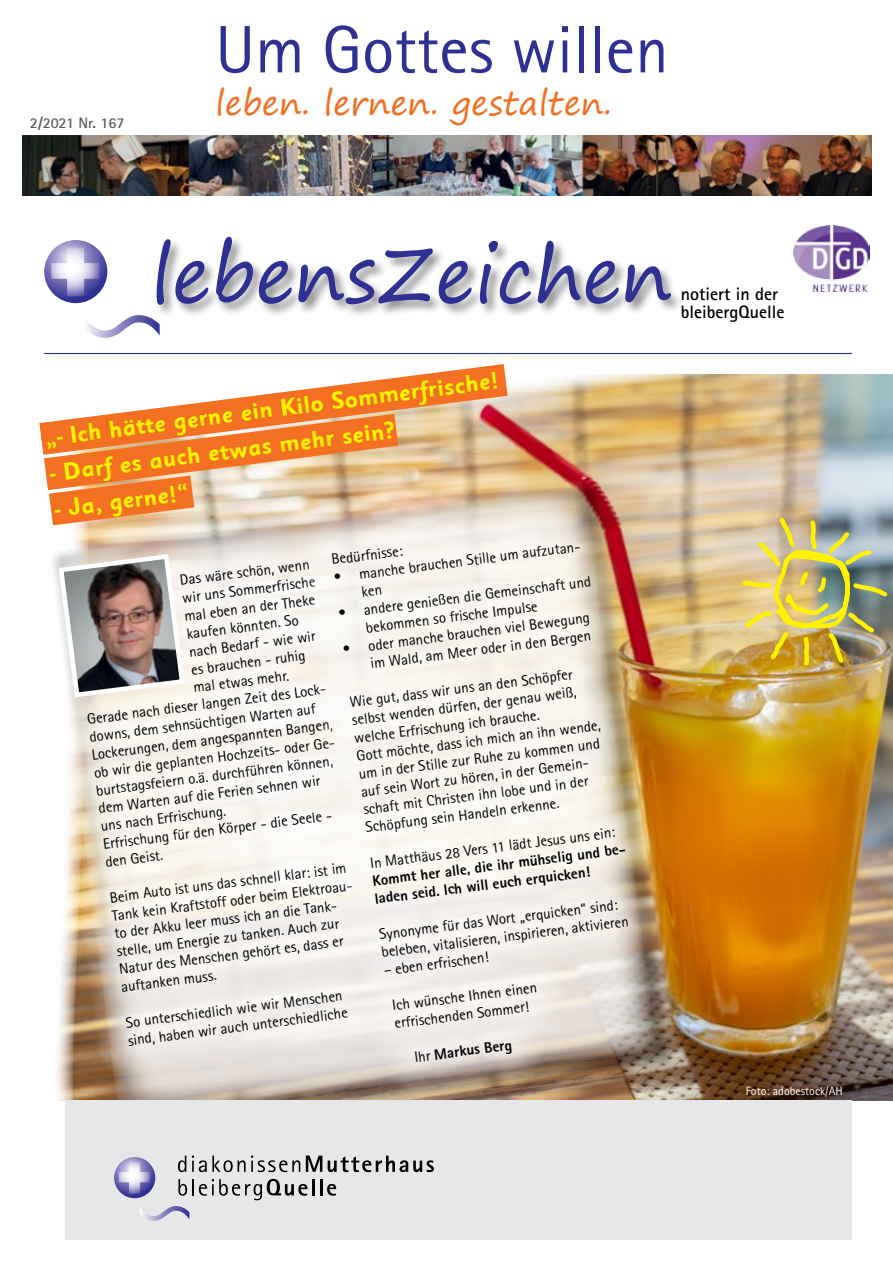
<style>
.page{position:relative;width:893px;height:1263px;background:#fff}
.page>*{position:absolute;margin:0;border:0;box-sizing:border-box;transform-origin:0 0}
.t1{font:75.75px "Segoe Print";color:#2e3092}
.t2{font:67.05px "Rotis Sans Serif";color:#2e3092}
.t3{font:33.6px "Segoe Print";color:#f36f21}
.t4{font:700 24px "Sassoon Sans";color:#fff200}
.t5{font:700 18px/18px "Rotis Sans Serif";color:#000}
.t6{font:15px/18px "Rotis Sans Serif";color:#000}
.t7{font:800 15px/18.1px "Rotis Sans Serif";color:#000}
.t8{font:700 15px "Rotis Sans Serif";color:#58595b}
.t9{font:12px "Rotis Sans Serif";color:#fff}
.s1{font-weight:400}
</style>
<div class="page">
<img style="left:508px;top:466px;width:385px;height:634px">
<svg style="left:44px;top:353px;width:849px;height:113px"></svg>
<svg style="left:44px;top:240px;width:63px;height:63px"></svg>
<svg style="left:87px;top:315px;width:73px;height:23px"></svg>
<svg style="left:51px;top:247px;width:49px;height:49px"></svg>
<img style="left:793px;top:225px;width:76px;height:66px">
<img style="left:23px;top:136px;width:848px;height:59px">
<div style="left:154px;top:235px;width:531px;height:83px;background:#000;opacity:.47"></div>
<hr style="left:44px;top:353px;width:808px;height:1px;background:#2e3092">
<svg style="left:39px;top:364px;width:469px;height:114px"></svg>
<img style="left:739px;top:386px;width:151px;height:426px">
<svg style="left:46px;top:478px;width:612px;height:623px;background:#e1ab84"></svg>
<svg style="left:46px;top:521px;width:248px;height:564px;fill:#f7f3ed"></svg>
<img style="left:294px;top:485px;width:392px;height:615px">
<svg style="left:56px;top:552px;width:131px;height:148px"></svg>
<div style="left:65px;top:1100px;width:787px;height:139px;background:#e6e7e8"></div>
<svg style="left:178px;top:1155px;width:8px;height:17px"></svg>
<svg style="left:192px;top:1155px;width:108px;height:17px"></svg>
<svg style="left:306px;top:1155px;width:16px;height:17px"></svg>
<svg style="left:328px;top:1155px;width:106px;height:17px"></svg>
<svg style="left:178px;top:1179px;width:129px;height:21px"></svg>
<hr style="left:312px;top:1179px;width:3px;height:16px;background:#000">
<hr style="left:320px;top:1179px;width:3px;height:16px;background:#000">
<svg style="left:327px;top:1184px;width:9px;height:12px"></svg>
<svg style="left:114px;top:1157px;width:41px;height:41px"></svg>
<svg style="left:140px;top:1206px;width:49px;height:15px"></svg>
<svg style="left:119px;top:1162px;width:31px;height:32px"></svg>
<p class="t8" style="left:30px;top:114px;width:96px">2/2021 Nr. 167</p>
<h2 class="t2" style="left:215px;top:10px;width:455px">Um Gottes willen</h2>
<h3 class="t3" style="left:215px;top:73px;width:398px">leben. lernen. gestalten.</h3>
<h1 class="t1" style="left:150px;top:207px;width:523px">lebensZeichen</h1>
<p class="t5" style="left:681px;top:284px;width:105px">notiert in der bleibergQuelle</p>
<h3 class="t4" style="left:43px;top:422px;width:459px;rotate:-7deg">„- Ich hätte gerne ein Kilo Sommerfrische!</h3>
<h3 class="t4" style="left:48px;top:458px;width:349px;rotate:-7deg">- Darf es auch etwas mehr sein?</h3>
<h3 class="t4" style="left:52px;top:494px;width:137px;rotate:-7deg">- Ja, gerne!“</h3>
<p class="t6" style="left:358px;top:564px;width:226px;line-height:18.5px;text-indent:-26px;rotate:-7deg">• manche brauchen Stille um aufzutan&shy;ken</p>
<p class="t6" style="left:330px;top:550px;width:73px;rotate:-7deg">Bedürfnisse:</p>
<p class="t6" style="left:179px;top:571px;width:132px;rotate:-7deg">Das wäre schön, wenn</p>
<p class="t6" style="left:363px;top:600px;width:231px;text-indent:-26px;rotate:-7deg">• andere genießen die Gemeinschaft und bekommen so frische Impulse</p>
<p class="t6" style="left:181px;top:589px;width:136px;rotate:-7deg">wir uns Sommerfrische</p>
<p class="t6" style="left:183px;top:607px;width:133px;rotate:-7deg">mal eben an der Theke</p>
<p class="t6" style="left:186px;top:624px;width:114px;rotate:-7deg">kaufen könnten. So</p>
<p class="t6" style="left:342px;top:639px;width:250px;text-align:right;rotate:-7deg">• oder manche brauchen viel Bewegung im Wald, am Meer oder in den Bergen</p>
<p class="t6" style="left:349px;top:693px;width:248px;rotate:-7deg">Wie gut, dass wir uns an den Schöpfer selbst wenden dürfen, der genau weiß, welche Erfrischung ich brauche.<br>Gott möchte, dass ich mich an ihn wende, um in der Stille zur Ruhe zu kommen und auf sein Wort zu hören, in der Gemein&shy;schaft mit Christen ihn lobe und in der Schöpfung sein Handeln erkenne.</p>
<p class="t6" style="left:188px;top:642px;width:129px;rotate:-7deg">nach Bedarf - wie wir</p>
<p class="t6" style="left:190px;top:660px;width:116px;rotate:-7deg">es brauchen - ruhig</p>
<p class="t6" style="left:192px;top:678px;width:98px;rotate:-7deg">mal etwas mehr.</p>
<p class="t6" style="left:86px;top:709px;width:244px;rotate:-7deg">Gerade nach dieser langen Zeit des Lock-</p>
<p class="t6" style="left:88px;top:727px;width:229px;rotate:-7deg">downs, dem sehnsüchtigen Warten auf</p>
<p class="t6" style="left:91px;top:745px;width:244px;rotate:-7deg">Lockerungen, dem angespannten Bangen,</p>
<p class="t6" style="left:93px;top:763px;width:246px;rotate:-7deg">ob wir die geplanten Hochzeits- oder Ge-</p>
<p class="t6" style="left:95px;top:781px;width:240px;rotate:-7deg">burtstagsfeiern o.ä. durchführen können,</p>
<p class="t6" style="left:97px;top:799px;width:225px;rotate:-7deg">dem Warten auf die Ferien sehnen wir</p>
<p class="t6" style="left:100px;top:817px;width:128px;rotate:-7deg">uns nach Erfrischung.</p>
<p class="t6" style="left:102px;top:834px;width:232px;rotate:-7deg">Erfrischung für den Körper - die Seele -</p>
<p class="t6" style="left:104px;top:853px;width:60px;rotate:-7deg">den Geist.</p>
<p class="t6" style="left:109px;top:888px;width:245px;rotate:-7deg">Beim Auto ist uns das schnell klar: ist im Tank kein Kraftstoff oder beim Elektroau&shy;to der Akku leer muss ich an die Tank&shy;stelle, um Energie zu tanken. Auch zur Natur des Menschen gehört es, dass er auftanken muss.</p>
<p class="t6" style="left:125px;top:1013px;width:223px;rotate:-7deg">So unterschiedlich wie wir Menschen sind, haben wir auch unterschiedliche</p>
<p class="t6" style="left:369px;top:853px;width:248px;rotate:-7deg">In Matthäus 28 Vers 11 lädt Jesus uns ein:</p>
<p class="t7" style="left:371px;top:871px;width:257px;rotate:-7deg">Kommt her alle, die ihr mühselig und be&shy;laden seid. Ich will euch erquicken!</p>
<p class="t6" style="left:378px;top:925px;width:251px;rotate:-7deg">Synonyme für das Wort „erquicken“ sind: beleben, vitalisieren, inspirieren, aktivieren</p>
<p class="t6" style="left:383px;top:961px;width:107px;rotate:-7deg">– eben erfrischen!</p>
<p class="t6" style="left:391px;top:996px;width:147px;rotate:-7deg">Ich wünsche Ihnen einen erfrischenden Sommer!</p>
<p class="t7" style="left:413px;top:1047px;width:100px;rotate:-7deg"><span class="s1">Ihr</span> Markus Berg</p>
<p class="t9" style="left:746px;top:1083px;width:99px">Foto: adobestock/AH</p>
</div>
